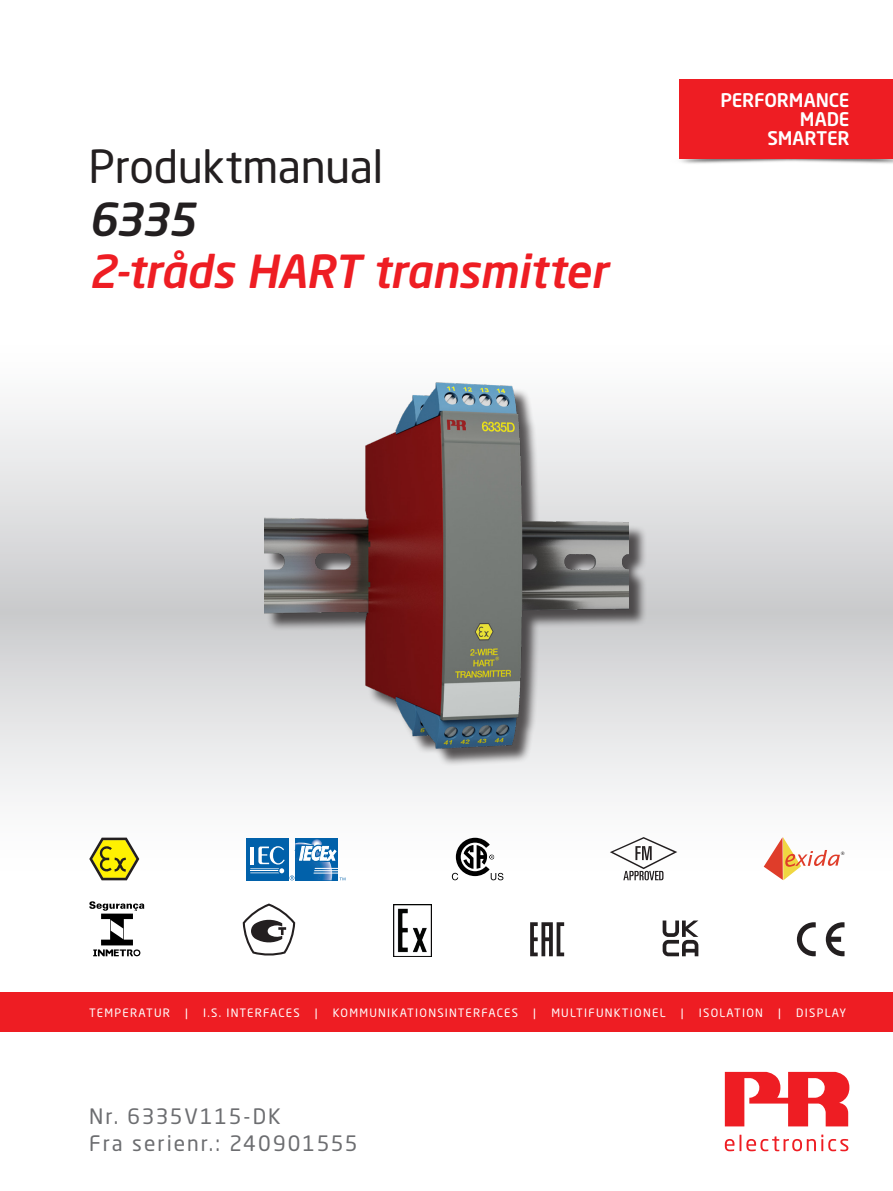
<style>
.page{position:relative;width:893px;height:1191px;background:#fff}
.page>*{position:absolute;margin:0;border:0;box-sizing:border-box;transform-origin:0 0}
.t1{font:italic 500 45px "Neo Sans Pro";letter-spacing:-.01em;color:#ee1d23}
.t2{font:45px "Neo Sans Pro";letter-spacing:-.01em;color:#231f20}
.t3{font:italic 500 45px "Neo Sans Pro";color:#231f20}
.t4{font:21px/27px "Neo Sans Pro";letter-spacing:.09em;color:#6c6d70}
.t5{font:500 18.6px/19px "Neo Sans Std";letter-spacing:-.01em;color:#fff;text-align:right}
.t6{font:11.4px "Neo Sans Pro";letter-spacing:.11em;color:#fff}
</style>
<div class="page">
<svg style="left:0;top:408px;width:893px;height:459px"></svg>
<div style="left:0;top:992px;width:893px;height:40px;background:#ee1d23"></div>
<svg style="left:725px;top:1134px;width:123px;height:17px"></svg>
<svg style="left:725px;top:1071px;width:124px;height:55px"></svg>
<div style="left:266px;top:385px;width:382px;height:382px;background:#231f20;opacity:.75"></div>
<img style="left:264px;top:382px;width:365px;height:394px">
<img style="left:679px;top:153px;width:214px;height:11px">
<div style="left:680px;top:79px;width:213px;height:80px;background:#ee1d23"></div>
<div style="left:296px;top:837px;width:42px;height:43px;background:#fbfbfc"></div>
<div style="left:246px;top:837px;width:42px;height:43px;background:#0161aa"></div>
<svg style="left:250px;top:838px;width:95px;height:42px"></svg>
<svg style="left:452px;top:837px;width:51px;height:43px"></svg>
<svg style="left:826px;top:922px;width:18px;height:34px"></svg>
<svg style="left:797px;top:922px;width:19px;height:34px"></svg>
<svg style="left:89px;top:837px;width:50px;height:43px"></svg>
<svg style="left:530px;top:922px;width:34px;height:34px"></svg>
<svg style="left:89px;top:901px;width:55px;height:55px"></svg>
<img style="left:394px;top:904px;width:38px;height:52px">
<svg style="left:610px;top:837px;width:67px;height:43px"></svg>
<svg style="left:243px;top:903px;width:52px;height:53px"></svg>
<svg style="left:663px;top:920px;width:35px;height:36px"></svg>
<svg style="left:764px;top:837px;width:80px;height:43px"></svg>
<h1 class="t2" style="left:89px;top:139px;width:296px">Produktmanual</h1>
<h1 class="t3" style="left:89px;top:191px;width:109px">6335</h1>
<h1 class="t1" style="left:89px;top:243px;width:520px">2-tråds HART transmitter</h1>
<h3 class="t5" style="left:720px;top:90px;width:131px">PERFORMANCE<br>MADE<br>SMARTER</h3>
<p class="t6" style="left:89px;top:1005px;width:82px">TEMPERATUR</p>
<p class="t6" style="left:185px;top:1005px;width:4px">|</p>
<p class="t6" style="left:203px;top:1005px;width:98px">I.S. INTERFACES</p>
<p class="t6" style="left:315px;top:1005px;width:4px">|</p>
<p class="t6" style="left:333px;top:1005px;width:187px">KOMMUNIKATIONSINTERFACES</p>
<p class="t6" style="left:533px;top:1005px;width:4px">|</p>
<p class="t6" style="left:551px;top:1005px;width:116px">MULTIFUNKTIONEL</p>
<p class="t6" style="left:681px;top:1005px;width:4px">|</p>
<p class="t6" style="left:699px;top:1005px;width:66px">ISOLATION</p>
<p class="t6" style="left:778px;top:1005px;width:4px">|</p>
<p class="t6" style="left:796px;top:1005px;width:51px">DISPLAY</p>
<h2 class="t4" style="left:89px;top:1102px;width:270px">Nr. 6335V115-DK<br>Fra serienr.: 240901555</h2>
</div>
